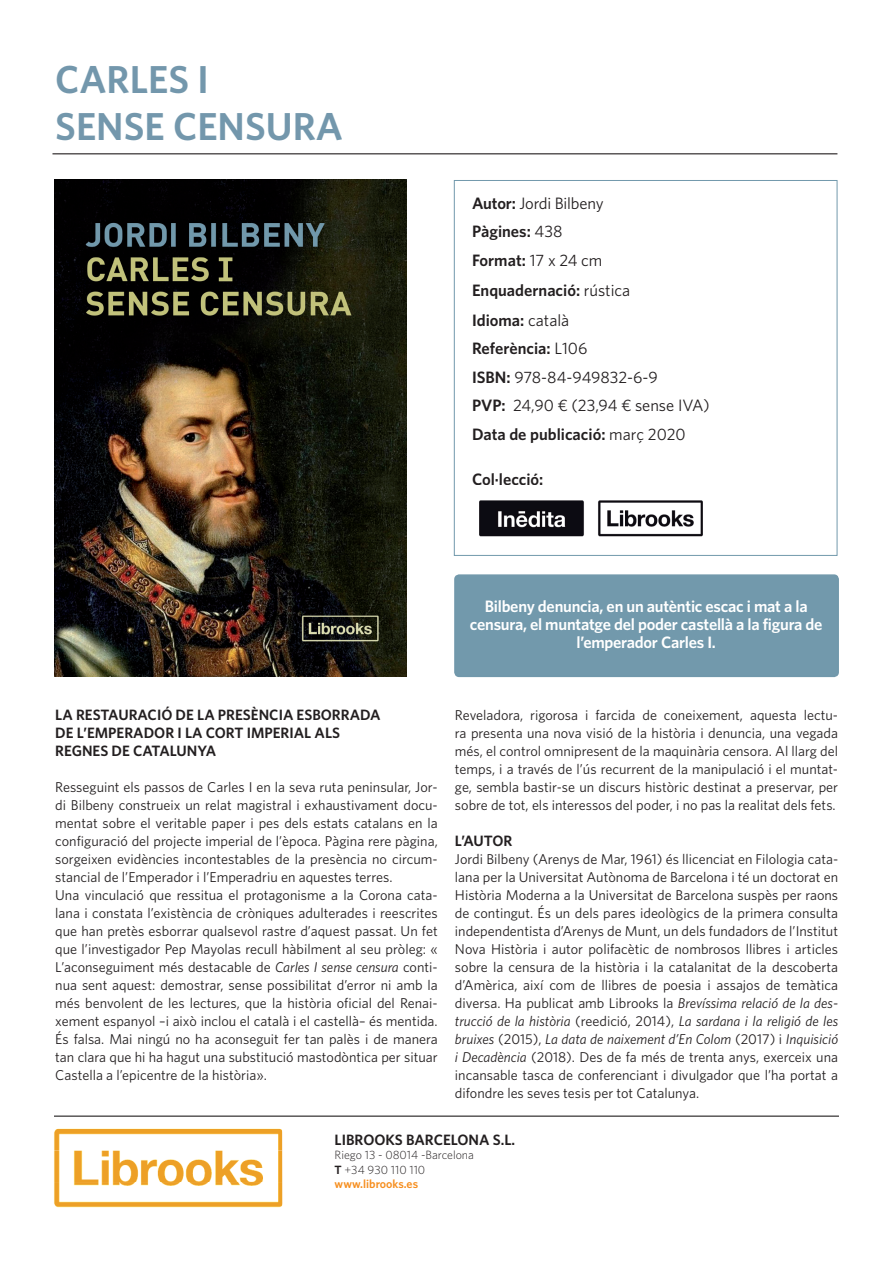
<style>
.page{position:relative;width:893px;height:1263px;background:#fff}
.page>*{position:absolute;margin:0;border:0;box-sizing:border-box;transform-origin:0 0}
.t1{font:600 39px/46.8px "Whitney";color:#7397ac}
.t2{font:16.5px/28.5px "Whitney";letter-spacing:-.01em;color:#231f20}
.t3{font:600 16.5px/18px "Whitney";letter-spacing:-.015em;color:#fff;text-align:center}
.t4{font:600 16.5px/30px "Whitney";color:#231f20}
.t5{font:600 15px/18px "Whitney";color:#231f20}
.t6{font:14.25px/18px "Whitney";color:#231f20;text-align:justify}
.t7{font:300 12px/14.4px "Whitney";color:#231f20}
.s1{font-weight:600}
.s2{font-weight:400}
.s3{font-style:italic}
.s4{font-weight:600;color:#f68e1e}
</style>
<div class="page">
<img style="left:54px;top:1128px;width:228px;height:80px">
<hr style="left:54px;top:1115px;width:785px;height:2px;background:#231f20">
<hr style="left:52px;top:153px;width:785px;height:1px;background:#231f20">
<div style="left:454px;top:180px;width:383px;height:376px;border:1px solid #7299ac"></div>
<div style="left:455px;top:575px;width:383px;height:101px;background:#7299ac;border-radius:4px"></div>
<div style="left:454px;top:574px;width:385px;height:103px;border:2px solid #7198ab;border-radius:4px"></div>
<img style="left:479px;top:500px;width:224px;height:37px">
<img style="left:54px;top:179px;width:353px;height:497px">
<h1 class="t1" style="left:55px;top:55px;width:289px">CARLES I<br>SENSE CENSURA</h1>
<p class="t2" style="left:472px;top:188px;width:133px"><span class="s1">Autor:</span> Jordi Bilbeny<br><span class="s1">Pàgines:</span> 438<br><span class="s1">Format:</span> 17 x 24 cm</p>
<p class="t4" style="left:472px;top:274px;width:160px">Enquadernació: <span class="s2">rústica<br></span>Idioma: <span class="s2">català</span></p>
<p class="t2" style="left:472px;top:334px;width:239px"><span class="s1">Referència:</span> L106<br><span class="s1">ISBN:</span> 978-84-949832-6-9<br><span class="s1">PVP:</span> 24,90 ¤ (23,94 ¤ sense IVA)<br><span class="s1">Data de publicació:</span> març 2020</p>
<p class="t4" style="left:472px;top:463px;width:73px">Col·lecció:</p>
<p class="t3" style="left:470px;top:597px;width:354px">Bilbeny denuncia, en un autèntic escac i mat a la censura, el muntatge del poder castellà a la figura de l’emperador Carles I.</p>
<p class="t5" style="left:55px;top:705px;width:327px">LA RESTAURACIÓ DE LA PRESÈNCIA ESBORRADA<br>DE L’EMPERADOR I LA CORT IMPERIAL ALS<br>REGNES DE CATALUNYA</p>
<p class="t6" style="left:55px;top:778px;width:384px;text-align:left">Resseguint els passos de Carles I en la seva ruta peninsular, Jor&shy;di Bilbeny construeix un relat magistral i exhaustivament docu&shy;mentat sobre el veritable paper i pes dels estats catalans en la configuració del projecte imperial de l’època. Pàgina rere pàgina, sorgeixen evidències incontestables de la presència no circum&shy;stancial de l’Emperador i l’Emperadriu en aquestes terres.<br>Una vinculació que ressitua el protagonisme a la Corona cata&shy;lana i constata l’existència de cròniques adulterades i reescrites que han pretès esborrar qualsevol rastre d’aquest passat. Un fet que l’investigador Pep Mayolas recull hàbilment al seu pròleg: « L’aconseguiment més destacable de <span class="s3">Carles I sense censura</span> conti&shy;nua sent aquest: demostrar, sense possibilitat d’error ni amb la més benvolent de les lectures, que la història oficial del Renai&shy;xement espanyol –i això inclou el català i el castellà– és mentida.<br>És falsa. Mai ningú no ha aconseguit fer tan palès i de manera tan clara que hi ha hagut una substitució mastodòntica per situar Castella a l’epicentre de la història».</p>
<p class="t6" style="left:455px;top:706px;width:385px">Reveladora, rigorosa i farcida de coneixement, aquesta lectu&shy;ra presenta una nova visió de la història i denuncia, una vegada més, el control omnipresent de la maquinària censora. Al llarg del temps, i a través de l’ús recurrent de la manipulació i el muntat&shy;ge, sembla bastir-se un discurs històric destinat a preservar, per sobre de tot, els interessos del poder, i no pas la realitat dels fets.</p>
<p class="t5" style="left:455px;top:831px;width:59px">L’AUTOR</p>
<p class="t6" style="left:455px;top:850px;width:385px">Jordi Bilbeny (Arenys de Mar, 1961) és llicenciat en Filologia cata&shy;lana per la Universitat Autònoma de Barcelona i té un doctorat en Història Moderna a la Universitat de Barcelona suspès per raons de contingut. És un dels pares ideològics de la primera consulta independentista d’Arenys de Munt, un dels fundadors de l’Institut Nova Història i autor polifacètic de nombrosos llibres i articles sobre la censura de la història i la catalanitat de la descoberta d’Amèrica, així com de llibres de poesia i assajos de temàtica diversa. Ha publicat amb Librooks la <span class="s3">Brevíssima relació de la des&shy;trucció de la història</span> (reedició, 2014), <span class="s3">La sardana i la religió de les bruixes</span> (2015), <span class="s3">La data de naixement d’En Colom</span> (2017) i <span class="s3">Inquisició i Decadència</span> (2018). Des de fa més de trenta anys, exerceix una incansable tasca de conferenciant i divulgador que l’ha portat a difondre les seves tesis per tot Catalunya.</p>
<p class="t5" style="left:335px;top:1130px;width:182px">LIBROOKS BARCELONA S.L.</p>
<p class="t7" style="left:335px;top:1148px;width:141px">Riego 13 - 08014 -Barcelona<br><span class="s1">T</span> +34 930 110 110 <span class="s4">www.librooks.es</span></p>
</div>
